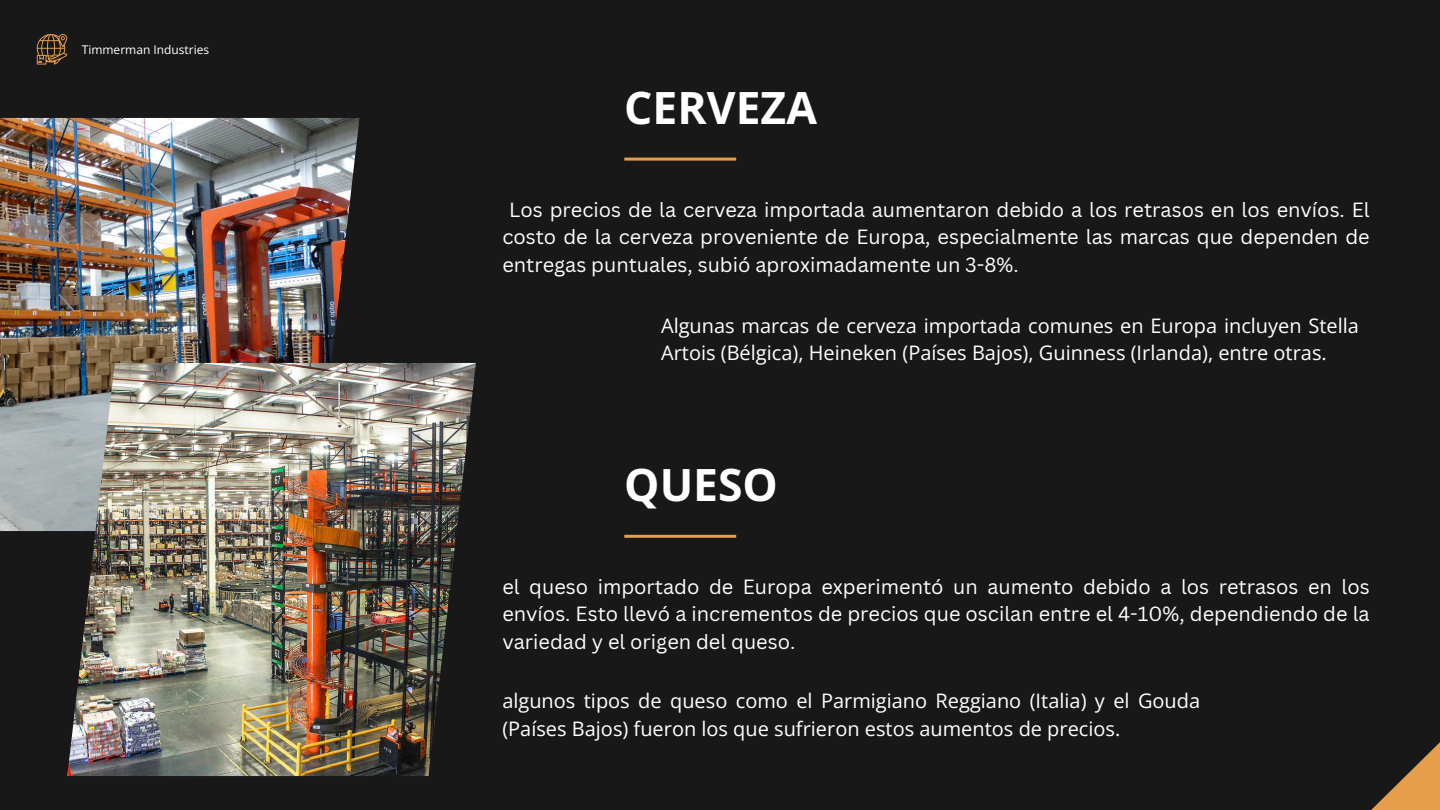
<style>
.page{position:relative;width:1440px;height:810px;background:#191818}
.page>*{position:absolute;margin:0;border:0;box-sizing:border-box;transform-origin:0 0}
.t1{font:700 44.4px "Open Sans";color:#fff}
.t2{font:20px/27.8px "Canva Sans";color:#fff;text-align:justify}
.t3{font:20px/27.8px "Open Sans";color:#fff}
.t4{font:12px "Open Sans";color:#fff}
</style>
<div class="page">
<svg style="left:37px;top:34px;width:30px;height:31px"></svg>
<svg style="left:1371px;top:742px;width:69px;height:68px"></svg>
<img style="left:0;top:118px;width:359px;height:413px">
<img style="left:67px;top:363px;width:409px;height:413px">
<hr style="left:624px;top:158px;width:112px;height:3px;background:#e69e4a">
<hr style="left:624px;top:535px;width:112px;height:3px;background:#e69e4a">
<p class="t4" style="left:82px;top:41px;width:129px">Timmerman Industries</p>
<p class="t1" style="left:624px;top:76px;width:194px">CERVEZA</p>
<h2 class="t2" style="left:502px;top:195px;width:869px;text-indent:7px">Los precios de la cerveza importada aumentaron debido a los retrasos en los envíos. El costo de la cerveza proveniente de Europa, especialmente las marcas que dependen de entregas puntuales, subió aproximadamente un 3-8%.</h2>
<h1 class="t3" style="left:661px;top:311px;width:699px">Algunas marcas de cerveza importada comunes en Europa incluyen Stella<br>Artois (Bélgica), Heineken (Países Bajos), Guinness (Irlanda), entre otras.</h1>
<h2 class="t1" style="left:624px;top:453px;width:155px">QUESO</h2>
<h1 class="t2" style="left:502px;top:572px;width:869px">el queso importado de Europa experimentó un aumento debido a los retrasos en los envíos. Esto llevó a incrementos de precios que oscilan entre el 4-10%, dependiendo de la variedad y el origen del queso.</h1>
<h2 class="t3" style="left:502px;top:686px;width:699px">algunos tipos de queso como el Parmigiano Reggiano (Italia) y el Gouda (Países Bajos) fueron los que sufrieron estos aumentos de precios.</h2>
</div>
